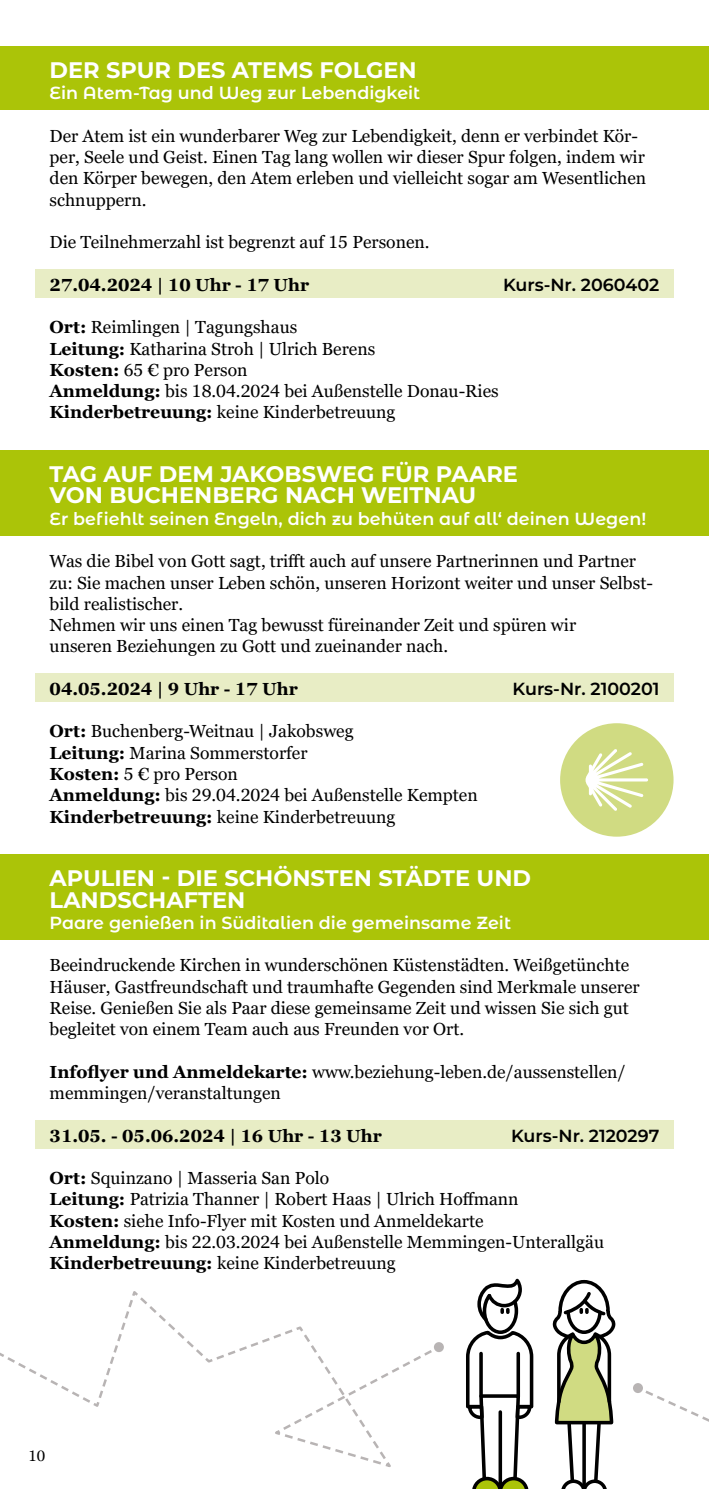
<style>
.page{position:relative;width:709px;height:1489px;background:#fff}
.page>*{position:absolute;margin:0;border:0;box-sizing:border-box;transform-origin:0 0}
.t1{font:700 22.5px/21.2px "Montserrat";color:#fff}
.t2{font:17.5px/21.2px "Georgia Pro";color:#000}
.t3{font:600 17.5px "Montserrat Alternates";color:#fff}
.t4{font:700 17.5px "Georgia Pro";color:#000}
.t5{font:600 17.5px "Montserrat";color:#000}
.t6{font:15px "Georgia Pro";color:#000}
.s1{font-weight:700}
</style>
<div class="page">
<div style="left:35px;top:269px;width:638px;height:29px;background:#e8edc5"></div>
<div style="left:0;top:46px;width:709px;height:64px;background:#abc408"></div>
<div style="left:0;top:450px;width:709px;height:85px;background:#abc408"></div>
<div style="left:35px;top:673px;width:638px;height:29px;background:#e8edc5"></div>
<div style="left:0;top:854px;width:709px;height:85px;background:#abc408"></div>
<hr style="left:708px;top:429px;width:1px;height:64px;background:#abc408">
<div style="left:35px;top:1120px;width:638px;height:28px;background:#e8edc5"></div>
<div style="left:560px;top:723px;width:113px;height:113px;background:#d0db82;border-radius:50%"></div>
<svg style="left:585px;top:749px;width:63px;height:61px"></svg>
<svg style="left:466px;top:1278px;width:68px;height:210px"></svg>
<svg style="left:552px;top:1281px;width:64px;height:207px"></svg>
<svg style="left:0;top:1291px;width:442px;height:176px"></svg>
<div style="left:434px;top:1341px;width:10px;height:10px;background:#b8b4b4;border-radius:50%"></div>
<svg style="left:634px;top:1389px;width:75px;height:33px"></svg>
<div style="left:633px;top:1382px;width:10px;height:10px;background:#b8b4b4;border-radius:50%"></div>
<p class="t1" style="left:50px;top:58px;width:17px">DER</p>
<p class="t1" style="left:106px;top:58px;width:174px">SPUR DES ATEMS</p>
<p class="t1" style="left:319px;top:58px;width:17px">FOLGE</p>
<p class="t1" style="left:398px;top:58px;width:20px">N</p>
<p class="t3" style="left:50px;top:81px;width:372px">Ein Atem-Tag und Weg zur Lebendigkeit</p>
<p class="t2" style="left:50px;top:126px;width:598px">Der Atem ist ein wunderbarer Weg zur Lebendigkeit, denn er verbindet Kör&shy;per, Seele und Geist. Einen Tag lang wollen wir dieser Spur folgen, indem wir den Körper bewegen, den Atem erleben und vielleicht sogar am Wesentlichen schnuppern.</p>
<p class="t2" style="left:50px;top:232px;width:381px">Die Teilnehmerzahl ist begrenzt auf 15 Personen.</p>
<p class="t4" style="left:50px;top:274px;width:261px">27.04.2024 | 10 Uhr - 17 Uhr</p>
<p class="t5" style="left:503px;top:272px;width:158px">Kurs-Nr. 2060402</p>
<p class="t2" style="left:50px;top:317px;width:450px"><span class="s1">Ort:</span> Reimlingen | Tagungshaus<br><span class="s1">Leitung:</span> Katharina Stroh | Ulrich Berens<br><span class="s1">Kosten:</span> 65 € pro Person<br><span class="s1">Anmeldung:</span> bis 18.04.2024 bei Außenstelle Donau-Ries <span class="s1">Kinderbetreuung:</span> keine Kinderbetreuung</p>
<p class="t1" style="left:50px;top:462px;width:419px;text-indent:54px">AUF DEM JAKO BSWEG FÜR PAARE<br>VON BUCHENBERG</p>
<p class="t1" style="left:50px;top:462px;width:17px">TAG</p>
<p class="t1" style="left:285px;top:483px;width:93px">NACH WEI</p>
<p class="t1" style="left:409px;top:483px;width:68px">TNAU</p>
<p class="t3" style="left:50px;top:506px;width:598px">Er befiehlt seinen Engeln, dich zu behüten auf all‘ deinen Wegen!</p>
<p class="t2" style="left:50px;top:551px;width:605px">Was die Bibel von Gott sagt, trifft auch auf unsere Partnerinnen und Partner zu: Sie machen unser Leben schön, unseren Horizont weiter und unser Selbst&shy;bild realistischer.<br>Nehmen wir uns einen Tag bewusst füreinander Zeit und spüren wir<br>unseren Beziehungen zu Gott und zueinander nach.</p>
<p class="t4" style="left:50px;top:678px;width:250px">04.05.2024 | 9 Uhr - 17 Uhr</p>
<p class="t5" style="left:512px;top:676px;width:148px">Kurs-Nr. 2100201</p>
<p class="t2" style="left:50px;top:721px;width:429px"><span class="s1">Ort:</span> Buchenberg-Weitnau | Jakobsweg<br><span class="s1">Leitung:</span> Marina Sommerstorfer<br><span class="s1">Kosten:</span> 5 € pro Person<br><span class="s1">Anmeldung:</span> bis 29.04.2024 bei Außenstelle Kempten <span class="s1">Kinderbetreuung:</span> keine Kinderbetreuung</p>
<p class="t1" style="left:50px;top:866px;width:483px">APULIEN - DIE SCHÖNSTEN STÄDTE UND<br>LANDSCHAF</p>
<p class="t1" style="left:198px;top:887px;width:49px">TEN</p>
<p class="t3" style="left:50px;top:910px;width:463px">Paare genießen in Süditalien die gemeinsame Zeit</p>
<p class="t2" style="left:50px;top:955px;width:591px">Beeindruckende Kirchen in wunderschönen Küstenstädten. Weißgetünchte Häuser, Gastfreundschaft und traumhafte Gegenden sind Merkmale unserer Reise. Genießen Sie als Paar diese gemeinsame Zeit und wissen Sie sich gut begleitet von einem Team auch aus Freunden vor Ort.</p>
<p class="t2" style="left:50px;top:1061px;width:577px"><span class="s1">Infoflyer und Anmeldekarte:</span> www.beziehung-leben.de/aussenstellen/ memmingen/veranstaltungen</p>
<p class="t4" style="left:50px;top:1125px;width:334px">31.05. - 05.06.2024 | 16 Uhr - 13 Uhr</p>
<p class="t5" style="left:511px;top:1122px;width:150px">Kurs-Nr. 2120297</p>
<p class="t2" style="left:50px;top:1168px;width:556px"><span class="s1">Ort:</span> Squinzano | Masseria San Polo<br><span class="s1">Leitung:</span> Patrizia Thanner | Robert Haas | Ulrich Hoffmann<br><span class="s1">Kosten:</span> siehe Info-Flyer mit Kosten und Anmeldekarte<br><span class="s1">Anmeldung:</span> bis 22.03.2024 bei Außenstelle Memmingen-Unterallgäu <span class="s1">Kinderbetreuung:</span> keine Kinderbetreuung</p>
<p class="t6" style="left:28px;top:1446px;width:18px">10</p>
</div>
